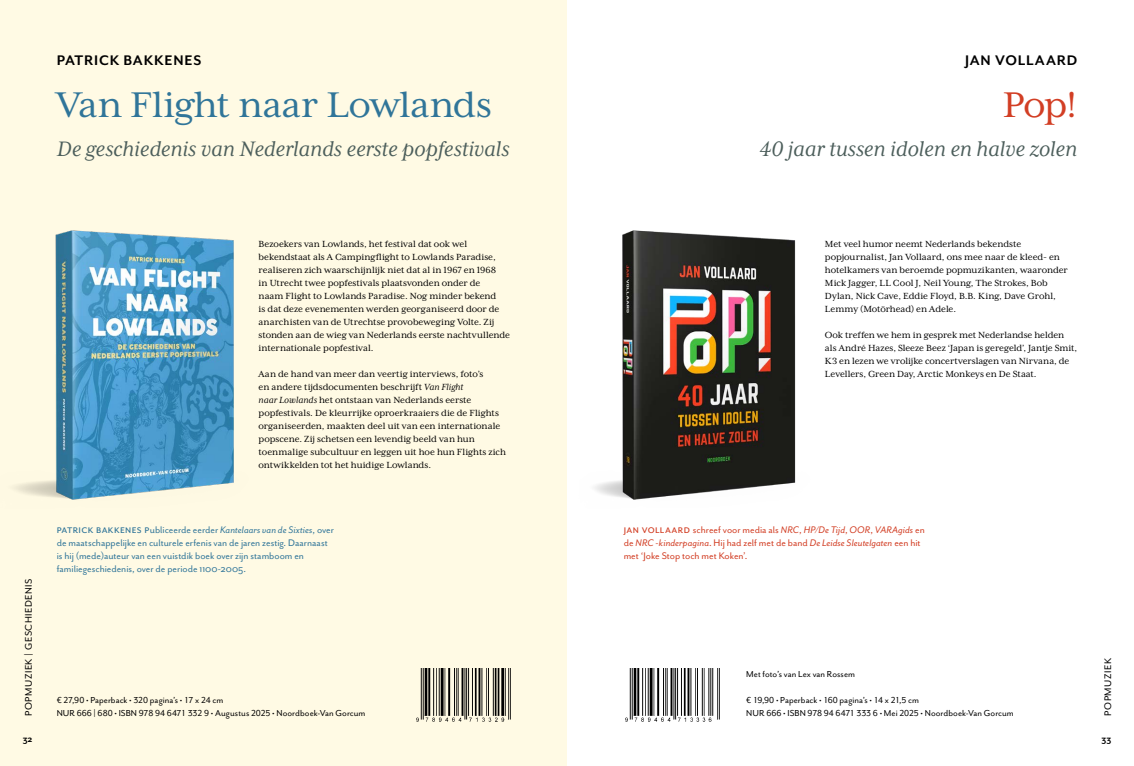
<style>
.page{position:relative;width:1134px;height:766px;background:#fff}
.page>*{position:absolute;margin:0;border:0;box-sizing:border-box;transform-origin:0 0}
.t1{font:41px "Mrs Eaves XL Serif OT";letter-spacing:-.01em;color:#307599}
.t2{font:41px "Mrs Eaves XL Serif OT";color:#d23e24}
.t3{font:italic 24px "Mrs Eaves XL Serif OT";letter-spacing:-.005em;color:#4c5e5b}
.t4{font:700 16px "Mr Eaves Mod OT";letter-spacing:.05em;color:#000}
.t5{font:11px/13px "Mr Eaves San OT";color:#307599}
.t6{font:11px/13px "Mr Eaves San OT";color:#d23e24}
.t7{font:11px "Mr Eaves San OT";letter-spacing:.05em;color:#000}
.t8{font:10.2px/13px "Mrs Eaves XL Serif OT";letter-spacing:-.005em;color:#000}
.t9{font:10px/13px "Mr Eaves San OT";color:#000}
.t10{font:700 10px "Mr Eaves San OT";color:#000}
.s1{font-style:italic}
.s2{font-size:13px}
</style>
<div class="page">
<div style="left:0;top:0;width:567px;height:765px;background:#fffae4"></div>
<img style="left:416px;top:668px;width:94px;height:54px">
<img style="left:14px;top:230px;width:220px;height:270px">
<img style="left:625px;top:668px;width:95px;height:54px">
<img style="left:594px;top:230px;width:202px;height:270px">
<h3 class="t4" style="left:57px;top:52px;width:146px">PATRICK BAKKENES</h3>
<h1 class="t1" style="left:57px;top:83px;width:437px">Van Flight naar Lowlands</h1>
<h2 class="t3" style="left:57px;top:136px;width:454px">De geschiedenis van Nederlands eerste popfestivals</h2>
<p class="t7" style="left:23px;top:715px;width:139px;rotate:-90deg">POPMUZIEK | GESCHIEDENIS</p>
<p class="t10" style="left:23px;top:733px;width:11px">32</p>
<p class="t8" style="left:259px;top:238px;width:253px">Bezoekers van Lowlands, het festival dat ook wel bekendstaat als A Campingflight to Lowlands Paradise, realiseren zich waarschijnlijk niet dat al in 1967 en 1968<br>in Utrecht twee popfestivals plaatsvonden onder de<br>naam Flight to Lowlands Paradise. Nog minder bekend<br>is dat deze evenementen werden georganiseerd door de anarchisten van de Utrechtse provobeweging Volte. Zij stonden aan de wieg van Nederlands eerste nachtvullende internationale popfestival.</p>
<p class="t8" style="left:259px;top:368px;width:249px">Aan de hand van meer dan veertig interviews, foto’s<br>en andere tijdsdocumenten beschrijft <span class="s1">Van Flight<br>naar Lowlands</span> het ontstaan van Nederlands eerste popfestivals. De kleurrijke oproerkraaiers die de Flights organiseerden, maakten deel uit van een internationale popscene. Zij schetsen een levendig beeld van hun toenmalige subcultuur en leggen uit hoe hun Flights zich ontwikkelden tot het huidige Lowlands.</p>
<p class="t5" style="left:57px;top:523px;width:279px"><span class="s2">Patrick Bakkenes p</span>ubliceerde eerder <span class="s1">Kantelaars van de Sixties</span>, over de maatschappelijke en culturele erfenis van de jaren zestig. Daarnaast is hij (mede)auteur van een vuistdik boek over zijn stamboom en familiegeschiedenis, over de periode 1100-2005.</p>
<p class="t9" style="left:57px;top:693px;width:310px">€ 27,90 • Paperback • 320 pagina’s • 17 x 24 cm<br>NUR 666 | 680 • ISBN 978 94 6471 332 9 • Augustus 2025 • Noordboek-Van Gorcum</p>
<h3 class="t4" style="left:965px;top:52px;width:114px">JAN VOLLAARD</h3>
<h1 class="t2" style="left:1003px;top:83px;width:76px">Pop!</h1>
<h2 class="t3" style="left:759px;top:136px;width:319px">40 jaar tussen idolen en halve zolen</h2>
<p class="t8" style="left:825px;top:238px;width:244px">Met veel humor neemt Nederlands bekendste popjournalist, Jan Vollaard, ons mee naar de kleed- en hotelkamers van beroemde popmuzikanten, waaronder Mick Jagger, LL Cool J, Neil Young, The Strokes, Bob Dylan, Nick Cave, Eddie Floyd, B.B. King, Dave Grohl, Lemmy (Motörhead) en Adele.</p>
<p class="t8" style="left:825px;top:329px;width:254px">Ook treffen we hem in gesprek met Nederlandse helden als André Hazes, Sleeze Beez ‘Japan is geregeld’, Jantje Smit, K3 en lezen we vrolijke concertverslagen van Nirvana, de Levellers, Green Day, Arctic Monkeys en De Staat.</p>
<p class="t6" style="left:624px;top:523px;width:303px"><span class="s2">Jan Vollaard</span> schreef voor media als <span class="s1">NRC</span>, <span class="s1">HP/De Tijd</span>, <span class="s1">OOR</span>, <span class="s1">VARAgids</span> en de <span class="s1">NRC -kinderpagina</span>. Hij had zelf met de band <span class="s1">De Leidse Sleutelgaten</span> een hit met ‘Joke Stop toch met Koken’.</p>
<p class="t9" style="left:746px;top:667px;width:110px">Met foto’s van Lex van Rossem</p>
<p class="t9" style="left:746px;top:693px;width:269px">€ 19,90 • Paperback • 160 pagina’s • 14 x 21,5 cm<br>NUR 666 • ISBN 978 94 6471 333 6 • Mei 2025 • Noordboek-Van Gorcum</p>
<p class="t7" style="left:1102px;top:715px;width:59px;rotate:-90deg">POPMUZIEK</p>
<p class="t10" style="left:1101px;top:733px;width:11px">33</p>
</div>
